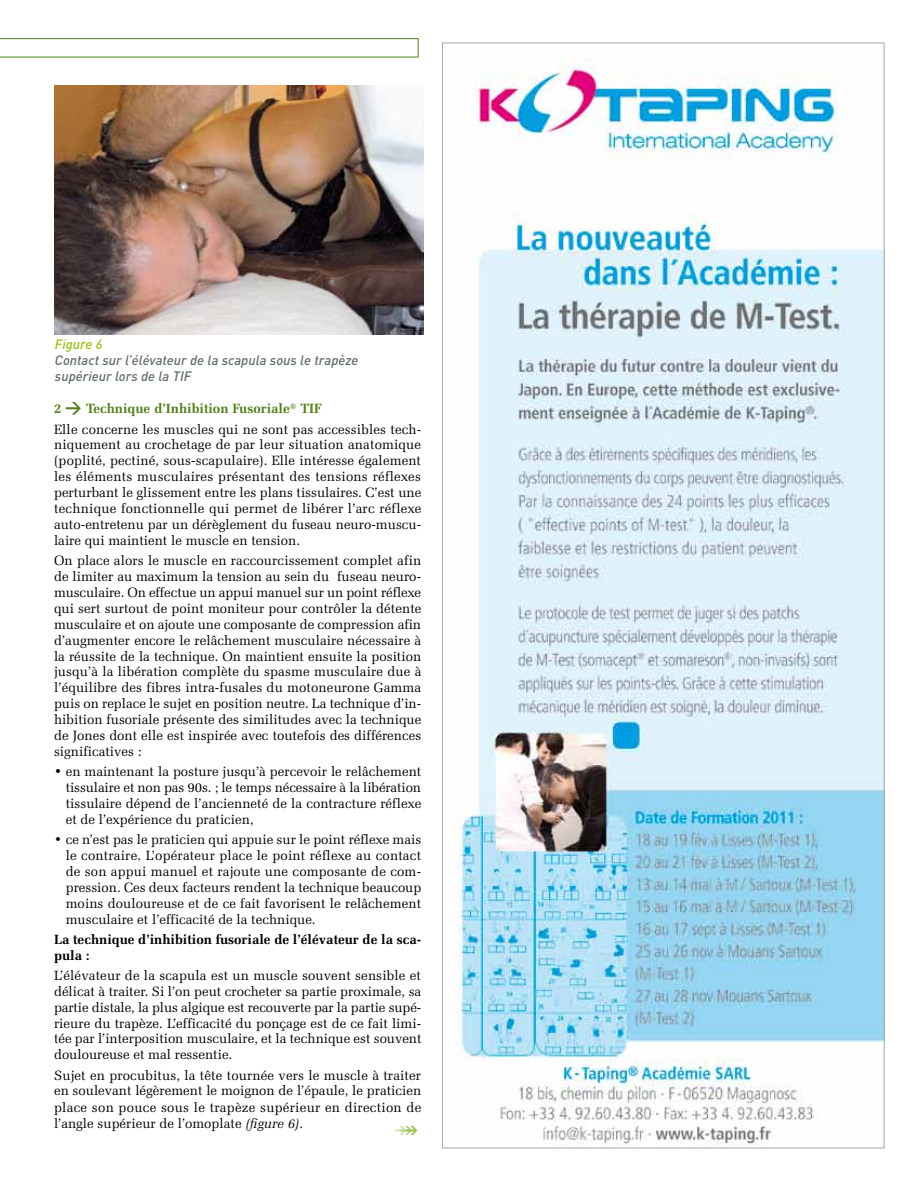
<style>
.page{position:relative;width:915px;height:1191px;background:#fff}
.page>*{position:absolute;margin:0;border:0;box-sizing:border-box;transform-origin:0 0}
.t1{font:13.5px/15.9px "Zapf Elliptical 711 BT";color:#000;text-align:justify}
.t2{font:italic 500 13.5px/16.2px "DIN";color:#5d6d61}
.t3{font:700 13.5px/15.9px "Zapf Elliptical 711 BT";color:#000}
.t4{font:italic 500 13.5px "DIN";color:#97bf0d}
.t5{font:900 12px "DIN";color:#d1e2af}
.s1{font-weight:700;color:#52801a}
.s2{font-family:"DIN";font-weight:700;font-size:16.5px;color:#52801a}
.s3{font-style:italic}
.s4{color:#b7d382}
.s5{color:#9bc353}
</style>
<div class="page">
<svg style="left:0;top:38px;width:418px;height:19px"></svg>
<img style="left:457px;top:65px;width:425px;height:1080px">
<img style="left:54px;top:85px;width:369px;height:249px">
<p class="t4" style="left:55px;top:335px;width:49px">Figure 6</p>
<p class="t2" style="left:55px;top:352px;width:305px">Contact sur l’élévateur de la scapula sous le trapèze supérieur lors de la TIF</p>
<p class="t1" style="left:54px;top:398px;width:368px;line-height:20.4px"><span class="s1">2</span> <span class="s2">&gt;</span> <span class="s1">Technique d’Inhibition Fusoriale</span><sup>®</sup> <span class="s1">TIF<br></span>Elle concerne les muscles qui ne sont pas accessibles tech-</p>
<p class="t1" style="left:54px;top:437px;width:369px">niquement au crochetage de par leur situation anatomique (poplité, pectiné, sous-scapulaire). Elle intéresse également les éléments musculaires présentant des tensions réflexes perturbant le glissement entre les plans tissulaires. C’est une technique fonctionnelle qui permet de libérer l’arc réflexe auto-entretenu par un dérèglement du fuseau neuro-muscu&shy;laire qui maintient le muscle en tension.</p>
<p class="t1" style="left:54px;top:552px;width:369px">On place alors le muscle en raccourcissement complet afin de limiter au maximum la tension au sein du fuseau neuro&shy;musculaire. On effectue un appui manuel sur un point réflexe qui sert surtout de point moniteur pour contrôler la détente musculaire et on ajoute une composante de compression afin d’augmenter encore le relâchement musculaire nécessaire à la réussite de la technique. On maintient ensuite la position jusqu’à la libération complète du spasme musculaire due à l’équilibre des fibres intra-fusales du motoneurone Gamma puis on replace le sujet en position neutre. La technique d’in&shy;hibition fusoriale présente des similitudes avec la technique de Jones dont elle est inspirée avec toutefois des différences significatives :</p>
<p class="t1" style="left:66px;top:763px;width:357px;text-indent:-12px">• en maintenant la posture jusqu’à percevoir le relâchement tissulaire et non pas 90s. ; le temps nécessaire à la libération tissulaire dépend de l’ancienneté de la contracture réflexe et de l’expérience du praticien,</p>
<p class="t1" style="left:66px;top:831px;width:357px;text-indent:-12px">• ce n’est pas le praticien qui appuie sur le point réflexe mais le contraire. L’opérateur place le point réflexe au contact de son appui manuel et rajoute une composante de com&shy;pression. Ces deux facteurs rendent la technique beaucoup moins douloureuse et de ce fait favorisent le relâchement musculaire et l’efficacité de la technique.</p>
<p class="t3" style="left:54px;top:931px;width:368px">La technique d’inhibition fusoriale de l’élévateur de la sca&shy;pula :</p>
<p class="t1" style="left:54px;top:967px;width:369px">L’élévateur de la scapula est un muscle souvent sensible et délicat à traiter. Si l’on peut crocheter sa partie proximale, sa partie distale, la plus algique est recouverte par la partie supé&shy;rieure du trapèze. L’efficacité du ponçage est de ce fait limi&shy;tée par l’interposition musculaire, et la technique est souvent douloureuse et mal ressentie.</p>
<p class="t1" style="left:54px;top:1066px;width:368px">Sujet en procubitus, la tête tournée vers le muscle à traiter en soulevant légèrement le moignon de l’épaule, le praticien place son pouce sous le trapèze supérieur en direction de l’angle supérieur de l’omoplate <span class="s3">(figure 6)</span>.</p>
<p class="t5" style="left:395px;top:1122px;width:25px">&gt;<span class="s4">&gt;</span><span class="s5">&gt;</span></p>
</div>
